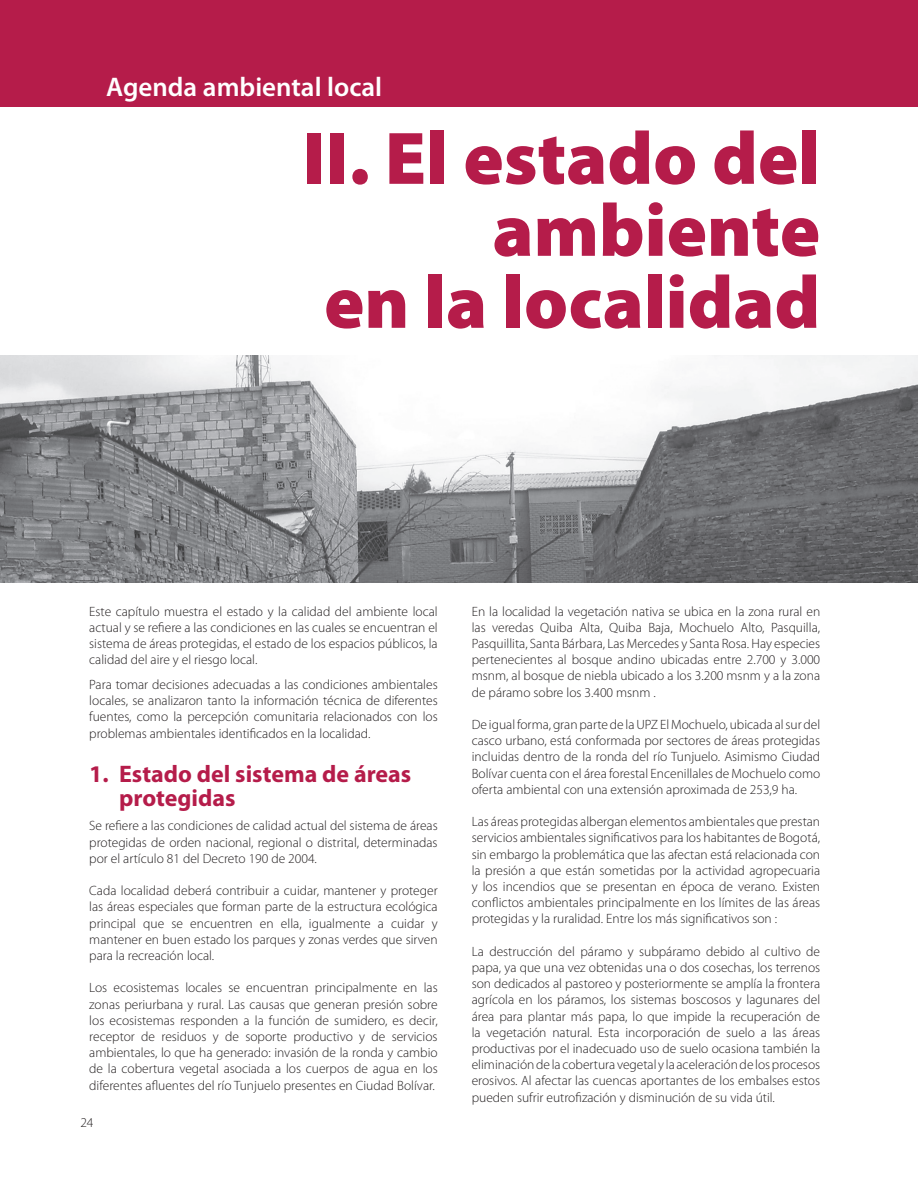
<style>
.page{position:relative;width:918px;height:1188px;background:#fff}
.page>*{position:absolute;margin:0;border:0;box-sizing:border-box;transform-origin:0 0}
.t1{font:900 75px/72px "Myriad Pro";color:#b51c4a;text-align:right}
.t2{font:600 27px "Myriad Pro";color:#fff}
.t3{font:700 24px/24px "Myriad Pro";color:#b51c4a}
.t4{font:300 13.5px/16.2px "Myriad Pro";color:#231f20;text-align:justify}
</style>
<div class="page">
<div style="left:0;top:0;width:918px;height:106px;background:#b51c4a"></div>
<img style="left:0;top:355px;width:918px;height:228px">
<h2 class="t2" style="left:106px;top:63px;width:93px">Agenda</h2>
<h2 class="t2" style="left:235px;top:63px;width:124px">Ambiental</h2>
<h2 class="t2" style="left:106px;top:72px;width:277px">Agenda ambiental local</h2>
<h1 class="t1" style="left:303px;top:123px;width:519px">II. El estado del ambiente<br>en la localidad</h1>
<p class="t4" style="left:89px;top:603px;width:350px">Este capítulo muestra el estado y la calidad del ambiente local actual y se refiere a las condiciones en las cuales se encuentran el sistema de áreas protegidas, el estado de los espacios públicos, la calidad del aire y el riesgo local.</p>
<p class="t4" style="left:89px;top:677px;width:350px">Para tomar decisiones adecuadas a las condiciones ambientales locales, se analizaron tanto la información técnica de diferentes fuentes, como la percepción comunitaria relacionados con los problemas ambientales identificados en la localidad.</p>
<h3 class="t3" style="left:119px;top:762px;width:294px;text-indent:-30px">1. Estado del sistema de áreas protegidas</h3>
<p class="t4" style="left:89px;top:818px;width:350px">Se refiere a las condiciones de calidad actual del sistema de áreas protegidas de orden nacional, regional o distrital, determinadas por el artículo 81 del Decreto 190 de 2004.</p>
<p class="t4" style="left:89px;top:883px;width:350px">Cada localidad deberá contribuir a cuidar, mantener y proteger las áreas especiales que forman parte de la estructura ecológica principal que se encuentren en ella, igualmente a cuidar y mantener en buen estado los parques y zonas verdes que sirven para la recreación local.</p>
<p class="t4" style="left:89px;top:980px;width:350px">Los ecosistemas locales se encuentran principalmente en las zonas periurbana y rural. Las causas que generan presión sobre los ecosistemas responden a la función de sumidero, es decir, receptor de residuos y de soporte productivo y de servicios ambientales, lo que ha generado: invasión de la ronda y cambio de la cobertura vegetal asociada a los cuerpos de agua en los diferentes afluentes del río Tunjuelo presentes en Ciudad Bolívar.</p>
<p class="t4" style="left:80px;top:1114px;width:15px">24</p>
<p class="t4" style="left:472px;top:603px;width:350px">En la localidad la vegetación nativa se ubica en la zona rural en las veredas Quiba Alta, Quiba Baja, Mochuelo Alto, Pasquilla, Pasquillita, Santa Bárbara, Las Mercedes y Santa Rosa. Hay especies pertenecientes al bosque andino ubicadas entre 2.700 y 3.000 msnm, al bosque de niebla ubicado a los 3.200 msnm y a la zona de páramo sobre los 3.400 msnm .</p>
<p class="t4" style="left:472px;top:717px;width:350px">De igual forma, gran parte de la UPZ El Mochuelo, ubicada al sur del casco urbano, está conformada por sectores de áreas protegidas incluidas dentro de la ronda del río Tunjuelo. Asimismo Ciudad Bolívar cuenta con el área forestal Encenillales de Mochuelo como oferta ambiental con una extensión aproximada de 253,9 ha.</p>
<p class="t4" style="left:472px;top:814px;width:350px">Las áreas protegidas albergan elementos ambientales que prestan servicios ambientales significativos para los habitantes de Bogotá, sin embargo la problemática que las afectan está relacionada con la presión a que están sometidas por la actividad agropecuaria y los incendios que se presentan en época de verano. Existen conflictos ambientales principalmente en los límites de las áreas protegidas y la ruralidad. Entre los más significativos son :</p>
<p class="t4" style="left:472px;top:943px;width:350px">La destrucción del páramo y subpáramo debido al cultivo de papa, ya que una vez obtenidas una o dos cosechas, los terrenos son dedicados al pastoreo y posteriormente se amplía la frontera agrícola en los páramos, los sistemas boscosos y lagunares del área para plantar más papa, lo que impide la recuperación de la vegetación natural. Esta incorporación de suelo a las áreas productivas por el inadecuado uso de suelo ocasiona también la eliminación de la cobertura vegetal y la aceleración de los procesos erosivos. Al afectar las cuencas aportantes de los embalses estos pueden sufrir eutrofización y disminución de su vida útil.</p>
</div>
